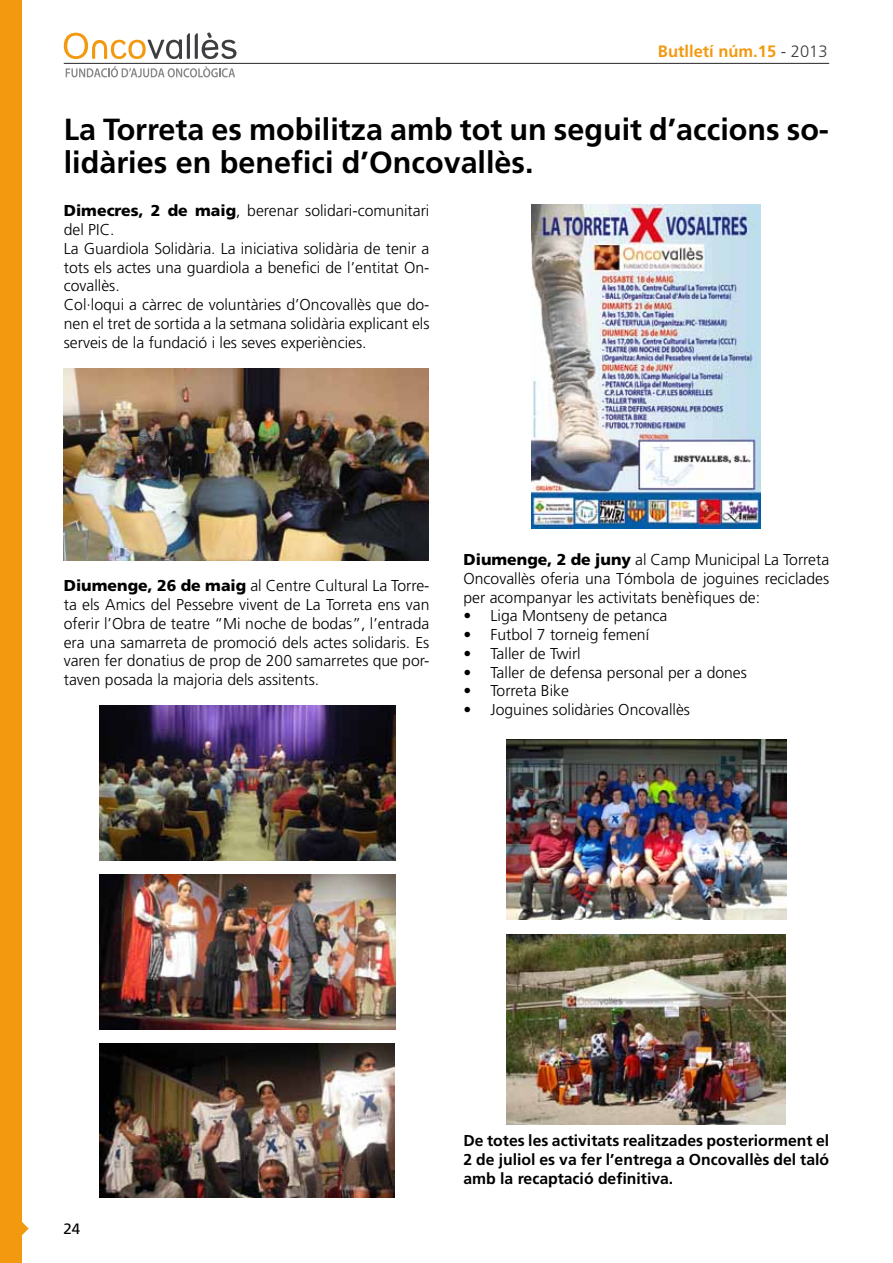
<style>
.page{position:relative;width:893px;height:1263px;background:#fff}
.page>*{position:absolute;margin:0;border:0;box-sizing:border-box;transform-origin:0 0}
.t1{font:700 30.45px/33px "Frutiger";color:#000}
.t2{font:700 16.5px "Frutiger";color:#f39910}
.t3{font:300 15.75px/18.8px "Frutiger";color:#000;text-align:justify}
.t4{font:700 15.75px/18.8px "Frutiger";color:#000;text-align:justify}
.t5{font:15px "Frutiger";color:#000}
.s1{font-weight:300;color:#3e3d40}
.s2{font-weight:900}
</style>
<div class="page">
<svg style="left:64px;top:33px;width:172px;height:26px"></svg>
<svg style="left:66px;top:66px;width:169px;height:11px"></svg>
<hr style="left:64px;top:63px;width:765px;height:1px;background:#3e3d40">
<div style="left:0;top:0;width:21px;height:1263px;background:#f39910"></div>
<svg style="left:21px;top:1221px;width:8px;height:15px"></svg>
<img style="left:506px;top:934px;width:280px;height:191px">
<img style="left:506px;top:740px;width:280px;height:179px">
<img style="left:531px;top:204px;width:230px;height:325px">
<img style="left:100px;top:705px;width:295px;height:155px">
<img style="left:100px;top:874px;width:295px;height:155px">
<img style="left:100px;top:1043px;width:295px;height:155px">
<img style="left:64px;top:369px;width:365px;height:191px">
<p class="t2" style="left:658px;top:42px;width:171px">Butlletí núm.15 <span class="s1">- 2013</span></p>
<h1 class="t1" style="left:64px;top:113px;width:767px">La Torreta es mobilitza amb tot un seguit d’accions so&shy;lidàries en benefici d’Oncovallès.</h1>
<p class="t3" style="left:64px;top:202px;width:367px;text-align:left"><span class="s2">Dimecres, 2 de maig</span>, berenar solidari-comunitari del PIC.<br>La Guardiola Solidària. La iniciativa solidària de tenir a tots els actes una guardiola a benefici de l’entitat On&shy;covallès.<br>Col·loqui a càrrec de voluntàries d’Oncovallès que do&shy;nen el tret de sortida a la setmana solidària explicant els serveis de la fundació i les seves experiències.</p>
<p class="t3" style="left:64px;top:577px;width:367px"><span class="s2">Diumenge, 26 de maig</span> al Centre Cultural La Torre&shy;ta els Amics del Pessebre vivent de La Torreta ens van oferir l’Obra de teatre “Mi noche de bodas”, l’entrada era una samarreta de promoció dels actes solidaris. Es varen fer donatius de prop de 200 samarretes que por&shy;taven posada la majoria dels assitents.</p>
<p class="t3" style="left:463px;top:550px;width:367px"><span class="s2">Diumenge, 2 de juny</span> al Camp Municipal La Torreta Oncovallès oferia una Tómbola de joguines reciclades per acompanyar les activitats benèfiques de:</p>
<p class="t3" style="left:463px;top:606px;width:205px">• Liga Montseny de petanca</p>
<p class="t3" style="left:463px;top:625px;width:187px">• Futbol 7 torneig femení</p>
<p class="t3" style="left:463px;top:644px;width:119px">• Taller de Twirl</p>
<p class="t3" style="left:463px;top:663px;width:285px">• Taller de defensa personal per a dones</p>
<p class="t3" style="left:463px;top:681px;width:107px">• Torreta Bike</p>
<p class="t3" style="left:463px;top:700px;width:228px">• Joguines solidàries Oncovallès</p>
<p class="t5" style="left:63px;top:1220px;width:18px">24</p>
<p class="t4" style="left:463px;top:1131px;width:367px">De totes les activitats realitzades posteriorment el 2 de juliol es va fer l’entrega a Oncovallès del taló amb la recaptació definitiva.</p>
</div>
